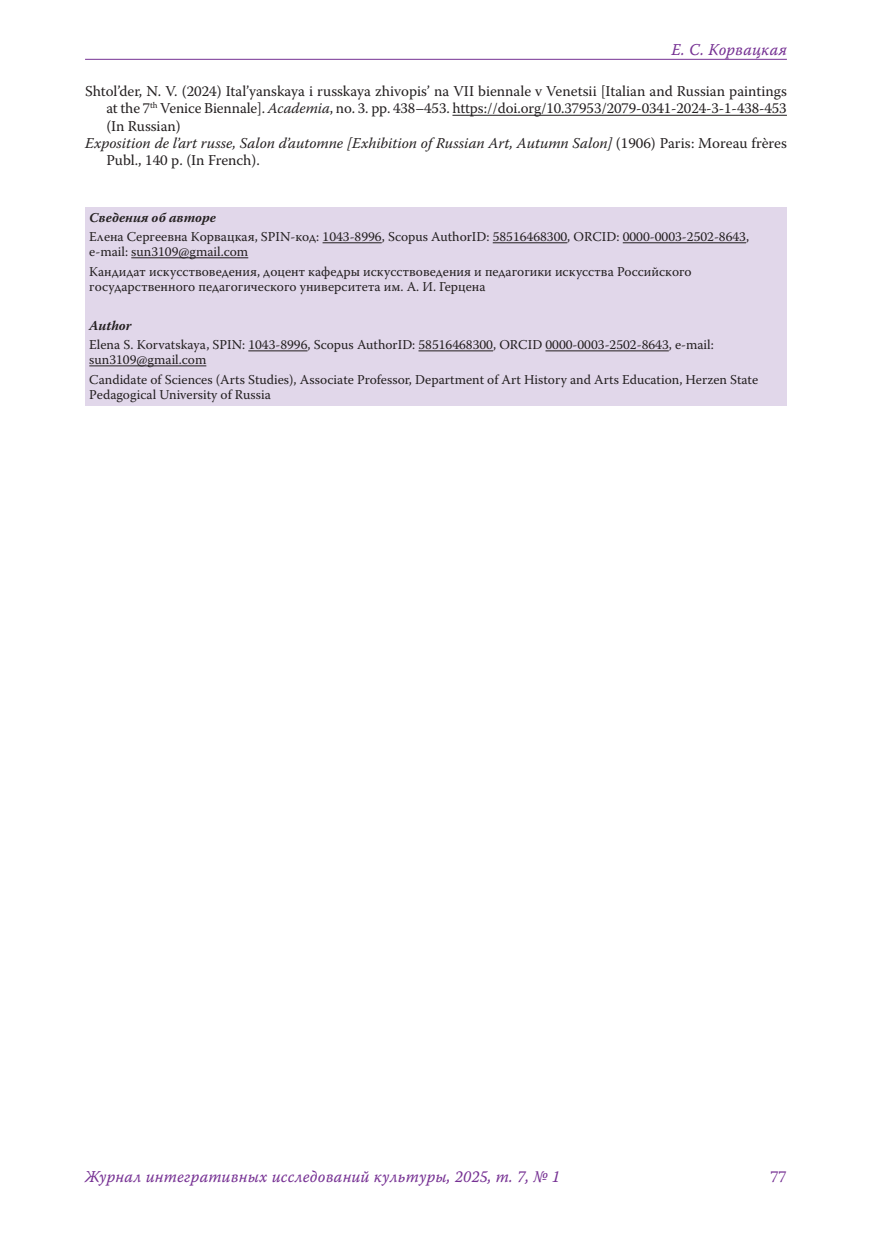
<style>
.page{position:relative;width:872px;height:1234px;background:#fff}
.page>*{position:absolute;margin:0;border:0;box-sizing:border-box;transform-origin:0 0}
.t1{font:16.5px "Warnock Pro It Capt";letter-spacing:.01em;color:#763193;scale:.95 1}
.t2{font:16.5px "Warnock Pro";color:#763193}
.LIT{font:15px/17.2px "Warnock Pro";letter-spacing:-.005em;color:#231f20;text-align:justify}
.LIT-2{font:italic 15px/17.2px "Warnock Pro";color:#231f20}
.Affiliation_info{font:13.5px/15px "Warnock Pro";color:#231f20}
.Affiliation_info-2{font:italic 700 13.5px "Warnock Pro";color:#231f20}
.s1{font-style:italic}
.s2{font-style:normal}
</style>
<div class="page">
<hr style="left:85px;top:59px;width:702px;height:1px;background:#763193">
<hr style="left:452px;top:115px;width:335px;height:1px;background:#231f20">
<div style="left:85px;top:207px;width:702px;height:198px;background:#e1d7ea"></div>
<hr style="left:322px;top:242px;width:60px;height:1px;background:#231f20">
<hr style="left:493px;top:242px;width:74px;height:1px;background:#231f20">
<hr style="left:623px;top:242px;width:123px;height:1px;background:#231f20">
<hr style="left:131px;top:257px;width:117px;height:1px;background:#231f20">
<hr style="left:248px;top:350px;width:59px;height:1px;background:#231f20">
<hr style="left:418px;top:350px;width:75px;height:1px;background:#231f20">
<hr style="left:545px;top:350px;width:124px;height:1px;background:#231f20">
<hr style="left:89px;top:365px;width:117px;height:1px;background:#231f20">
<p class="t1" style="left:671px;top:39px;width:123px">Е. С. Корвацкая</p>
<p class="LIT" style="left:106px;top:82px;width:682px;text-indent:-21px">Shtol’der, N. V. (2024) Ital’yanskaya i russkaya zhivopis’ na VII biennale v Venetsii [Italian and Russian paintings at the 7<sup>th</sup> Venice Biennale]. <span class="s1">Academia</span>, no. 3. pp. 438–453. https://doi.org/10.37953/2079-0341-2024-3-1-438-453 (In Russian)</p>
<p class="LIT-2" style="left:106px;top:134px;width:682px;text-indent:-21px">Exposition de l’art russe, Salon d’automne [Exhibition of Russian Art, Autumn Salon] <span class="s2">(1906) Paris: Moreau frères<br>Publ., 140 p. (In French).</span></p>
<p class="Affiliation_info-2" style="left:89px;top:209px;width:128px">Сведения об авторе</p>
<p class="Affiliation_info" style="left:89px;top:229px;width:661px">Елена Сергеевна Корвацкая, SPIN-код: 1043-8996, Scopus AuthorID: 58516468300, ORCID: 0000-0003-2502-8643, e-mail: sun3109@gmail.com</p>
<p class="Affiliation_info" style="left:89px;top:263px;width:604px">Кандидат искусствоведения, доцент кафедры искусствоведения и педагогики искусства Российского государственного педагогического университета им. А. И. Герцена</p>
<p class="Affiliation_info-2" style="left:89px;top:317px;width:44px">Author</p>
<p class="Affiliation_info" style="left:89px;top:337px;width:626px">Elena S. Korvatskaya, SPIN: 1043-8996, Scopus AuthorID: 58516468300, ORCID 0000-0003-2502-8643, e-mail: sun3109@gmail.com</p>
<p class="Affiliation_info" style="left:89px;top:371px;width:670px">Candidate of Sciences (Arts Studies), Associate Professor, Department of Art History and Arts Education, Herzen State<br>Pedagogical University of Russia</p>
<p class="t1" style="left:85px;top:1166px;width:501px">Журнал интегративных исследований культуры, 2025, т. 7, № 1</p>
<p class="t2" style="left:770px;top:1166px;width:18px">77</p>
</div>
